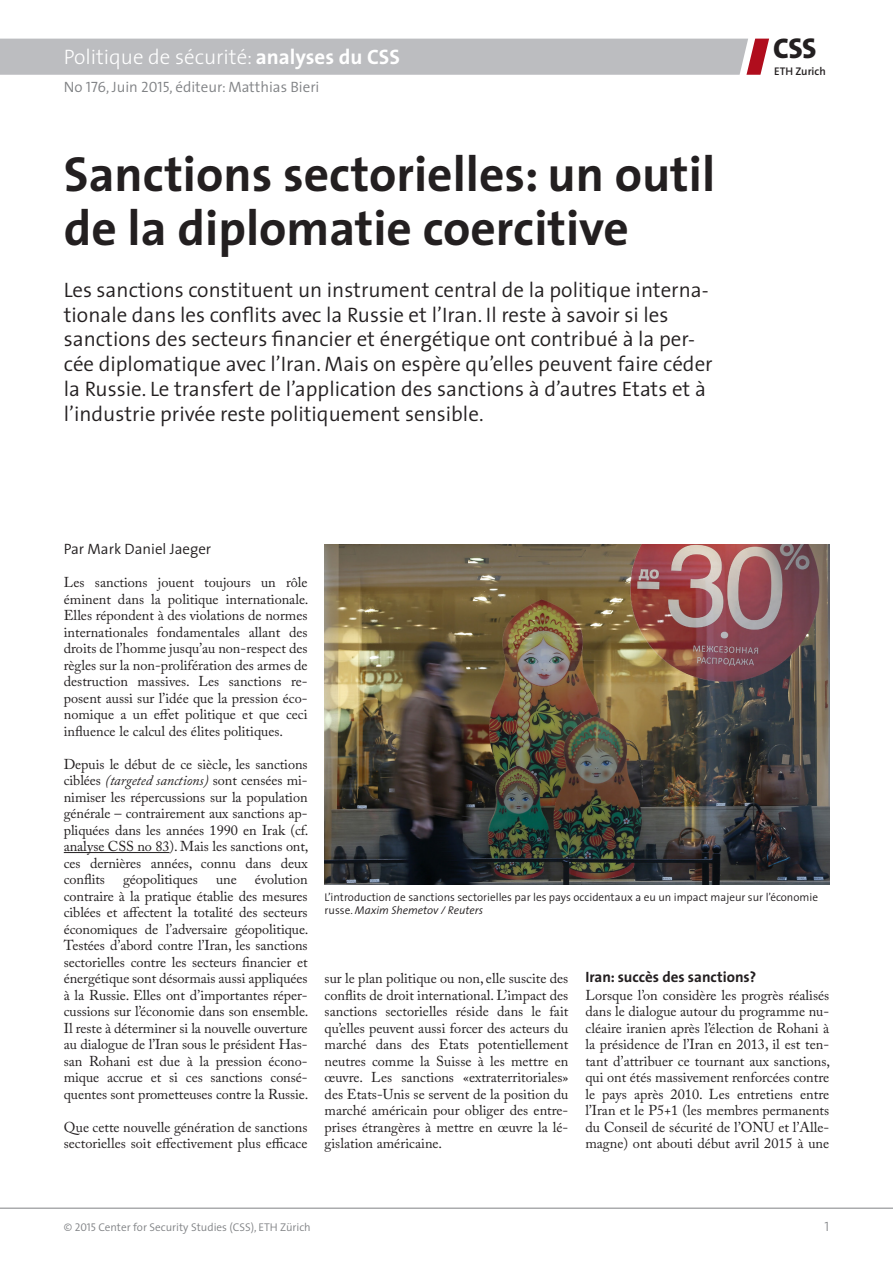
<style>
.page{position:relative;width:893px;height:1263px;background:#fff}
.page>*{position:absolute;margin:0;border:0;box-sizing:border-box;transform-origin:0 0}
.Titel_f{font:700 49.5px/54px "The Sans";color:#231f20}
.t1{font:800 28.65px "The Sans";color:#231f20}
.Lead_f{font:300 21px/24.8px "The Sans";color:#231f20}
.t2{font:300 21px "The Sans";color:#fff}
.t3{font:300 15px "The Sans";color:#808285}
.Lauftext_Titel_f{font:700 15px "The Sans";color:#231f20}
.t4{font:300 15px "The Sans";color:#231f20}
.Text_f{font:14.25px/16.5px "Adobe Caslon Pro";color:#231f20;text-align:justify}
.t5{font:13.5px "The Sans Light Caps";color:#808285}
.Bildlegende_f{font:300 11.25px/13.2px "The Sans";color:#231f20}
.t6{font:300 11.25px "The Sans";color:#808285}
.t7{font:600 11.1px "The Sans";color:#231f20}
.s1{font-weight:700}
.s2{font-family:"The Sans Semi Light Caps";font-weight:400}
.s3{font-style:italic}
</style>
<div class="page">
<hr style="left:0;top:1208px;width:893px;height:1px;background:#808285">
<div style="left:0;top:39px;width:769px;height:36px;background:#bcbdc0"></div>
<hr style="left:64px;top:852px;width:106px;height:1px;background:#231f20">
<img style="left:325px;top:544px;width:504px;height:340px">
<h3 class="t2" style="left:64px;top:40px;width:338px">Politique de sécurité: <span class="s1">analyses du CSS</span></h3>
<p class="t3" style="left:64px;top:74px;width:257px">No <span class="s2">176</span>, Juin <span class="s2">2015</span>, éditeur: Matthias Bieri</p>
<p class="Titel_f" style="left:64px;top:146px;width:653px">Sanctions sectorielles: un outil de la diplomatie coercitive</p>
<p class="Lead_f" style="left:64px;top:277px;width:650px">Les sanctions constituent un instrument central de la politique interna&shy;tionale dans les conflits avec la Russie et l’Iran. Il reste à savoir si les sanctions des secteurs financier et énergétique ont contribué à la per&shy;cée diplomatique avec l’Iran. Mais on espère qu’elles peuvent faire céder la Russie. Le transfert de l’application des sanctions à d’autres Etats et à l’industrie privée reste politiquement sensible.</p>
<h2 class="t1" style="left:773px;top:24px;width:45px">CSS</h2>
<p class="t7" style="left:774px;top:62px;width:53px">ETH Zurich</p>
<p class="t4" style="left:64px;top:537px;width:149px">Par Mark Daniel Jaeger</p>
<p class="Text_f" style="left:64px;top:574px;width:246px">Les sanctions jouent toujours un rôle éminent dans la politique internationale.<br>Elles répondent à des violations de normes internationales fondamentales allant des droits de l’homme jusqu’au non-respect des règles sur la non-prolifération des armes de destruction massives. Les sanctions re&shy;posent aussi sur l’idée que la pression éco&shy;nomique a un effet politique et que ceci influence le calcul des élites politiques.</p>
<p class="Text_f" style="left:64px;top:755px;width:246px">Depuis le début de ce siècle, les sanctions ciblées <span class="s3">(targeted sanctions)</span> sont censées mi&shy;nimiser les répercussions sur la population générale – contrairement aux sanctions ap&shy;pliquées dans les années 1990 en Irak (cf. analyse CSS no 83). Mais les sanctions ont, ces dernières années, connu dans deux conflits</p>
<p class="Text_f" style="left:64px;top:871px;width:246px;text-indent:191px">évolution contraire à la pratique établie des mesures ciblées et affectent la totalité des secteurs économiques de l’adversaire géopolitique.<br>Testées d’abord contre l’Iran, les sanctions sectorielles contre les secteurs financier et énergétique sont désormais aussi appliquées à la Russie. Elles ont d’importantes réper&shy;cussions sur l’économie dans son ensemble.<br>Il reste à déterminer si la nouvelle ouverture au dialogue de l’Iran sous le président Has&shy;san Rohani est due à la pression écono&shy;mique accrue et si ces sanctions consé&shy;quentes sont prometteuses contre la Russie.</p>
<p class="Text_f" style="left:64px;top:1118px;width:245px">Que cette nouvelle génération de sanctions sectorielles soit effectivement plus efficace</p>
<p class="Text_f" style="left:123px;top:871px;width:76px">géopolitiques</p>
<p class="Text_f" style="left:216px;top:871px;width:22px">une</p>
<p class="Bildlegende_f" style="left:325px;top:890px;width:495px">L’introduction de sanctions sectorielles par les pays occidentaux a eu un impact majeur sur l’économie russe. <span class="s3">Maxim Shemetov / Reuters</span></p>
<p class="Text_f" style="left:325px;top:970px;width:245px">sur le plan politique ou non, elle suscite des conflits de droit international. L’impact des sanctions sectorielles réside dans le fait qu’elles peuvent aussi forcer des acteurs du marché dans des Etats potentiellement neutres comme la Suisse à les mettre en œuvre. Les sanctions «extraterritoriales» des Etats-Unis se servent de la position du marché américain pour obliger des entre&shy;prises étrangères à mettre en œuvre la lé&shy;gislation américaine.</p>
<p class="Lauftext_Titel_f" style="left:585px;top:964px;width:172px">Iran: succès des sanctions?</p>
<p class="Text_f" style="left:585px;top:986px;width:246px">Lorsque l’on considère les progrès réalisés dans le dialogue autour du programme nu&shy;cléaire iranien après l’élection de Rohani à la présidence de l’Iran en 2013, il est ten&shy;tant d’attribuer ce tournant aux sanctions, qui ont étés massivement renforcées contre le pays après 2010. Les entretiens entre l’Iran et le P5+1 (les membres permanents du Conseil de sécurité de l’ONU et l’Alle&shy;magne) ont abouti début avril 2015 à une</p>
<p class="t6" style="left:64px;top:1217px;width:249px">© <span class="s2">2015</span> Center for Security Studies (CSS), ETH Zürich</p>
<p class="t5" style="left:824px;top:1215px;width:6px">1</p>
</div>
